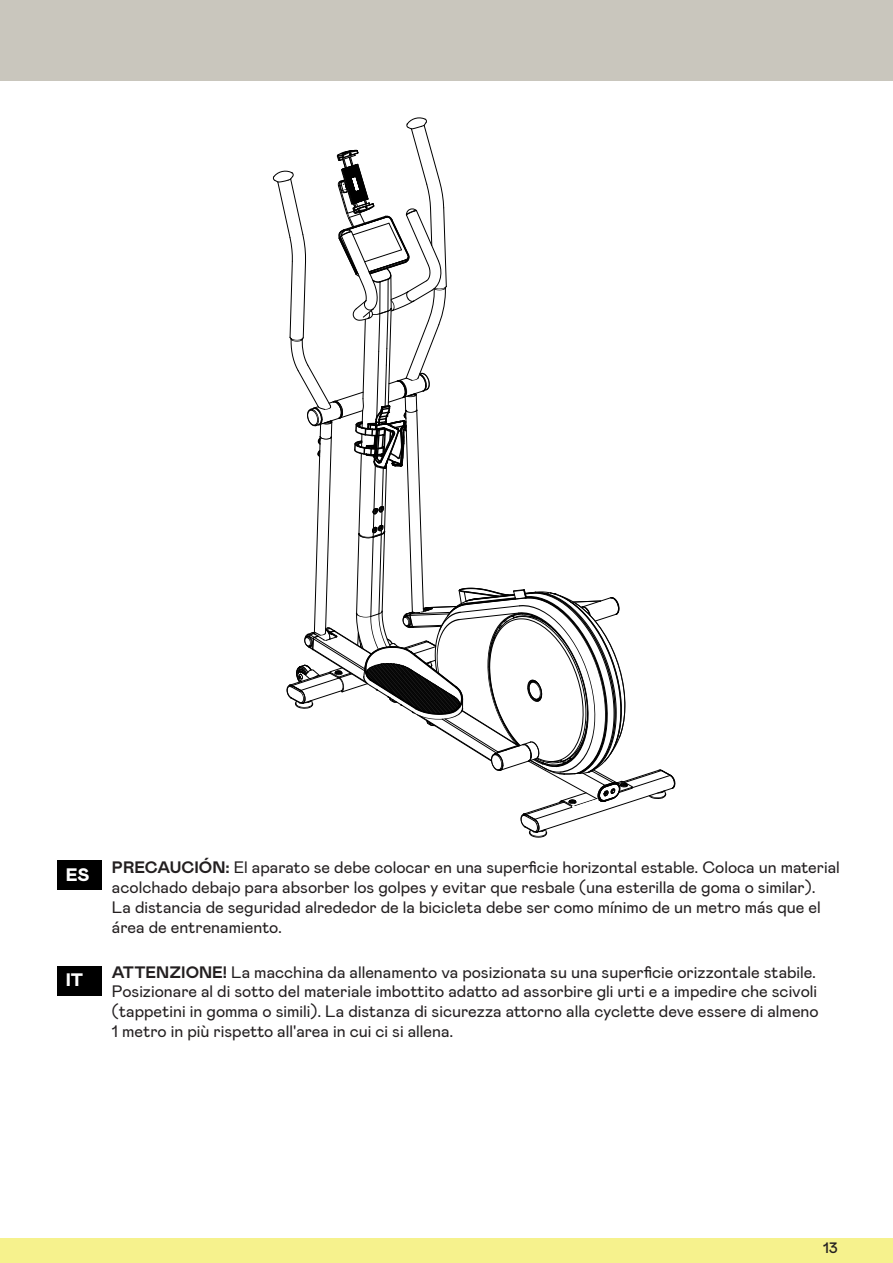
<style>
.page{position:relative;width:893px;height:1263px;background:#fff}
.page>*{position:absolute;margin:0;border:0;box-sizing:border-box;transform-origin:0 0}
.t1{font:900 18px "Mabry";color:#fff}
.t2{font:16.5px/19.8px "Mabry";color:#231f20}
.t3{font:500 15px "Mabry";color:#231f20}
.s1{font-weight:700}
</style>
<div class="page">
<div style="left:0;top:0;width:893px;height:81px;background:#c9c6bd"></div>
<div style="left:0;top:1238px;width:893px;height:25px;background:#f6f28d"></div>
<div style="left:57px;top:860px;width:45px;height:30px;background:#000"></div>
<div style="left:57px;top:966px;width:45px;height:30px;background:#000"></div>
<svg style="left:273px;top:117px;width:403px;height:721px"></svg>
<p class="t1" style="left:66px;top:861px;width:25px">ES</p>
<p class="t1" style="left:66px;top:967px;width:19px">IT</p>
<p class="t2" style="left:112px;top:857px;width:729px"><span class="s1">PRECAUCIÓN:</span> El aparato se debe colocar en una superficie horizontal estable. Coloca un material acolchado debajo para absorber los golpes y evitar que resbale (una esterilla de goma o similar).<br>La distancia de seguridad alrededor de la bicicleta debe ser como mínimo de un metro más que el área de entrenamiento.</p>
<p class="t2" style="left:112px;top:961px;width:708px"><span class="s1">ATTENZIONE!</span> La macchina da allenamento va posizionata su una superficie orizzontale stabile.<br>Posizionare al di sotto del materiale imbottito adatto ad assorbire gli urti e a impedire che scivoli (tappetini in gomma o simili). La distanza di sicurezza attorno alla cyclette deve essere di almeno 1 metro in più rispetto all'area in cui ci si allena.</p>
<p class="t3" style="left:823px;top:1237px;width:16px">13</p>
</div>
